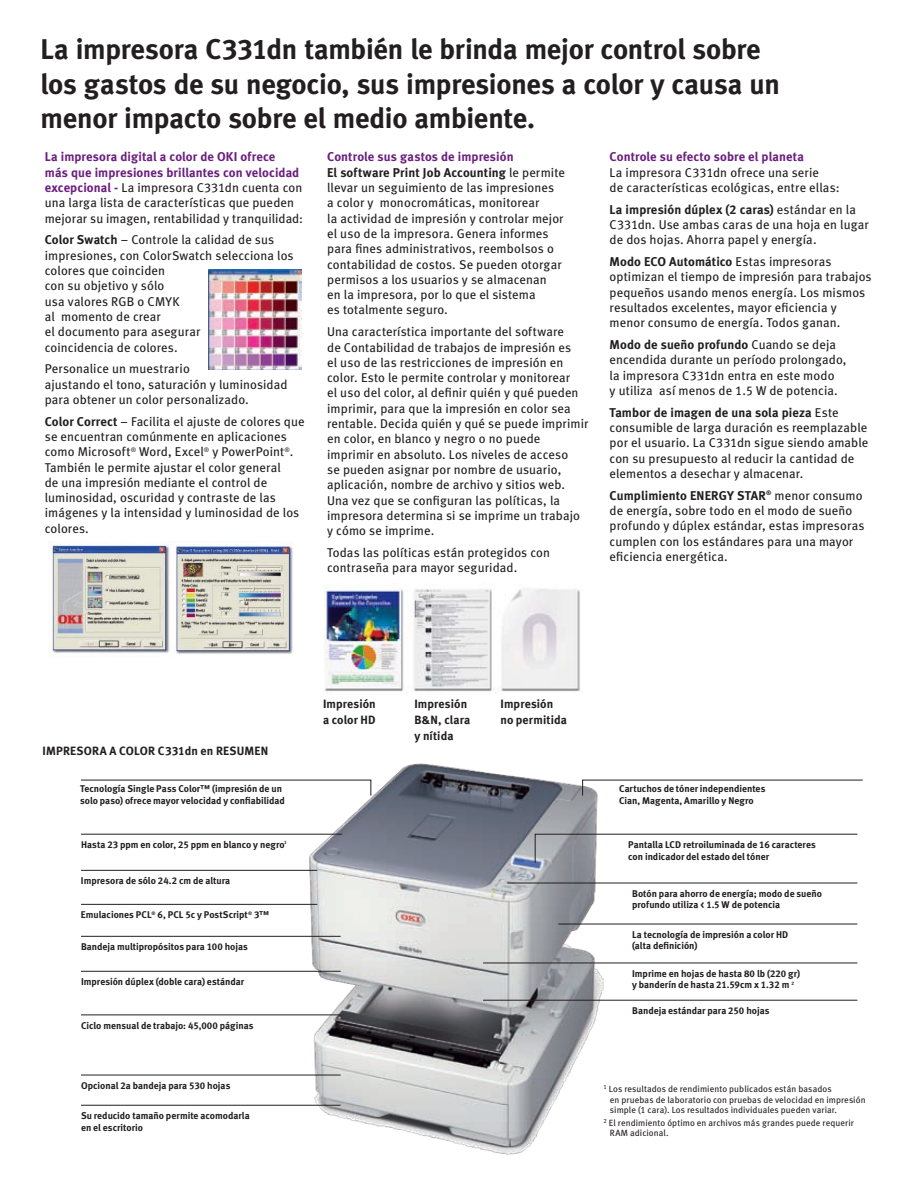
<style>
.page{position:relative;width:918px;height:1188px;background:#fff}
.page>*{position:absolute;margin:0;border:0;box-sizing:border-box;transform-origin:0 0}
.t1{font:28.5px/34.2px "Meta Bold LF";letter-spacing:-.01em;color:#231f20}
.t2{font:12.75px/15.3px "Meta Book LF";letter-spacing:.01em;color:#231f20}
.t3{font:12.75px/15.3px "Meta Bold LF";letter-spacing:.01em;color:#6b1f7e}
.t4{font:12.75px "Meta Bold LF";letter-spacing:.005em;color:#231f20}
.t5{font:12px/15.8px "Meta Bold LF";letter-spacing:.01em;color:#231f20}
.t6{font:9.75px/11.7px "Meta Bold LF";color:#231f20}
.t7{font:9px/10.5px "Meta Book LF";letter-spacing:.01em;color:#231f20}
.s1{font-family:"Meta Bold LF";color:#6b1f7e}
.s2{font-family:"Meta Bold LF"}
.s3{color:#231f20}
.s4{font-family:"Meta Book LF";color:#231f20}
.s5{font-family:"Meta Book LF"}
</style>
<div class="page">
<img style="left:208px;top:269px;width:94px;height:101px">
<img style="left:48px;top:541px;width:245px;height:113px">
<img style="left:323px;top:588px;width:257px;height:104px">
<img style="left:293px;top:763px;width:310px;height:392px">
<svg style="left:81px;top:779px;width:291px;height:17px"></svg>
<svg style="left:582px;top:779px;width:281px;height:17px"></svg>
<hr style="left:81px;top:834px;width:261px;height:1px;background:#231f20">
<hr style="left:507px;top:883px;width:350px;height:1px;background:#231f20">
<hr style="left:558px;top:924px;width:299px;height:1px;background:#231f20">
<hr style="left:483px;top:963px;width:374px;height:1px;background:#231f20">
<hr style="left:483px;top:1000px;width:374px;height:1px;background:#231f20">
<svg style="left:534px;top:833px;width:324px;height:31px"></svg>
<hr style="left:81px;top:870px;width:236px;height:1px;background:#231f20">
<hr style="left:81px;top:904px;width:236px;height:1px;background:#231f20">
<hr style="left:81px;top:936px;width:260px;height:1px;background:#231f20">
<hr style="left:81px;top:971px;width:260px;height:1px;background:#231f20">
<hr style="left:81px;top:1015px;width:260px;height:1px;background:#231f20">
<hr style="left:81px;top:1075px;width:260px;height:1px;background:#231f20">
<hr style="left:81px;top:1105px;width:260px;height:1px;background:#231f20">
<h1 class="t1" style="left:40px;top:32px;width:741px">La impresora C331dn también le brinda mejor control sobre los gastos de su negocio, sus impresiones a color y causa un menor impacto sobre el medio ambiente.</h1>
<p class="t3" style="left:45px;top:149px;width:256px">La impresora digital a color de OKI ofrece más que impresiones brillantes con velocidad</p>
<p class="t2" style="left:45px;top:180px;width:260px"><span class="s1">excepcional -</span> La impresora C331dn cuenta con una larga lista de características que pueden mejorar su imagen, rentabilidad y tranquilidad:</p>
<p class="t2" style="left:45px;top:232px;width:250px"><span class="s2">Color Swatch</span> – Controle la calidad de sus impresiones, con ColorSwatch selecciona los colores que coinciden<br>con su objetivo y sólo<br>usa valores RGB o CMYK<br>al momento de crear<br>el documento para asegurar<br>coincidencia de colores.</p>
<p class="t2" style="left:45px;top:361px;width:244px">Personalice un muestrario<br>ajustando el tono, saturación y luminosidad para obtener un color personalizado.</p>
<p class="t2" style="left:45px;top:413px;width:261px"><span class="s2">Color Correct</span> – Facilita el ajuste de colores que se encuentran comúnmente en aplicaciones como Microsoft<sup>®</sup> Word, Excel<sup>®</sup> y PowerPoint<sup>®</sup>.<br>También le permite ajustar el color general<br>de una impresión mediante el control de luminosidad, oscuridad y contraste de las imágenes y la intensidad y luminosidad de los colores.</p>
<p class="t3" style="left:327px;top:149px;width:239px">Controle sus gastos de impresión<br><span class="s3">El software Print Job Accounting</span> <span class="s4">le permite</span></p>
<p class="t2" style="left:327px;top:180px;width:238px">llevar un seguimiento de las impresiones a color y monocromáticas, monitorear<br>la actividad de impresión y controlar mejor el uso de la impresora. Genera informes para fines administrativos, reembolsos o contabilidad de costos. Se pueden otorgar permisos a los usuarios y se almacenan<br>en la impresora, por lo que el sistema<br>es totalmente seguro.</p>
<p class="t2" style="left:327px;top:324px;width:263px">Una característica importante del software<br>de Contabilidad de trabajos de impresión es<br>el uso de las restricciones de impresión en color. Esto le permite controlar y monitorear<br>el uso del color, al definir quién y qué pueden imprimir, para que la impresión en color sea rentable. Decida quién y qué se puede imprimir en color, en blanco y negro o no puede imprimir en absoluto. Los niveles de acceso<br>se pueden asignar por nombre de usuario, aplicación, nombre de archivo y sitios web.<br>Una vez que se configuran las políticas, la impresora determina si se imprime un trabajo y cómo se imprime.</p>
<p class="t2" style="left:327px;top:544px;width:224px">Todas las políticas están protegidos con contraseña para mayor seguridad.</p>
<p class="t3" style="left:610px;top:149px;width:196px">Controle su efecto sobre el planeta</p>
<p class="t2" style="left:610px;top:164px;width:232px">La impresora C331dn ofrece una serie<br>de características ecológicas, entre ellas:</p>
<p class="t4" style="left:610px;top:201px;width:248px">La impresión dúplex (2 caras) <span class="s5">estándar en la</span></p>
<p class="t2" style="left:610px;top:217px;width:261px">C331dn. Use ambas caras de una hoja en lugar de dos hojas. Ahorra papel y energía.</p>
<p class="t4" style="left:610px;top:254px;width:223px">Modo ECO Automático <span class="s5">Estas impresoras</span></p>
<p class="t2" style="left:610px;top:269px;width:264px">optimizan el tiempo de impresión para trabajos pequeños usando menos energía. Los mismos resultados excelentes, mayor eficiencia y menor consumo de energía. Todos ganan.</p>
<p class="t4" style="left:610px;top:337px;width:228px">Modo de sueño profundo <span class="s5">Cuando se deja</span></p>
<p class="t2" style="left:610px;top:352px;width:239px">encendida durante un período prolongado, la impresora C331dn entra en este modo<br>y utiliza así menos de 1.5 W de potencia.</p>
<p class="t4" style="left:610px;top:404px;width:230px">Tambor de imagen de una sola pieza <span class="s5">Este</span></p>
<p class="t2" style="left:610px;top:420px;width:260px">consumible de larga duración es reemplazable por el usuario. La C331dn sigue siendo amable con su presupuesto al reducir la cantidad de elementos a desechar y almacenar.</p>
<p class="t4" style="left:610px;top:487px;width:255px">Cumplimiento ENERGY STAR<sup>®</sup> <span class="s5">menor consumo</span></p>
<p class="t2" style="left:610px;top:503px;width:257px">de energía, sobre todo en el modo de sueño profundo y dúplex estándar, estas impresoras cumplen con los estándares para una mayor eficiencia energética.</p>
<p class="t5" style="left:43px;top:742px;width:227px">IMPRESORA A COLOR C331dn en RESUMEN</p>
<p class="t5" style="left:323px;top:696px;width:54px">Impresión a color HD</p>
<p class="t5" style="left:414px;top:696px;width:57px">Impresión<br>B&amp;N, clara y nítida</p>
<p class="t5" style="left:500px;top:696px;width:68px">Impresión no permitida</p>
<p class="t6" style="left:80px;top:782px;width:206px">Tecnología Single Pass Color™ (impresión de un solo paso) ofrece mayor velocidad y confiabilidad</p>
<p class="t6" style="left:619px;top:782px;width:148px">Cartuchos de tóner independientes<br>Cian, Magenta, Amarillo y Negro</p>
<p class="t6" style="left:81px;top:838px;width:208px">Hasta 23 ppm en color, 25 ppm en blanco y negro<sup>1</sup></p>
<p class="t6" style="left:632px;top:887px;width:191px">Botón para ahorro de energía; modo de sueño profundo utiliza &lt; 1.5 W de potencia</p>
<p class="t6" style="left:632px;top:928px;width:158px">La tecnología de impresión a color HD (alta definición)</p>
<p class="t6" style="left:632px;top:967px;width:170px">Imprime en hojas de hasta 80 lb (220 gr) y banderín de hasta 21.59cm x 1.32 m <sup>2</sup></p>
<p class="t6" style="left:632px;top:1004px;width:139px">Bandeja estándar para 250 hojas</p>
<p class="t6" style="left:628px;top:838px;width:189px">Pantalla LCD retroiluminada de 16 caracteres con indicador del estado del tóner</p>
<p class="t6" style="left:81px;top:875px;width:151px">Impresora de sólo 24.2 cm de altura</p>
<p class="t6" style="left:81px;top:909px;width:190px">Emulaciones PCL<sup>®</sup> 6, PCL 5c y PostScript<sup>®</sup> 3™</p>
<p class="t6" style="left:81px;top:941px;width:168px">Bandeja multipropósitos para 100 hojas</p>
<p class="t6" style="left:81px;top:976px;width:165px">Impresión dúplex (doble cara) estándar</p>
<p class="t6" style="left:81px;top:1019px;width:174px">Ciclo mensual de trabajo: 45,000 páginas</p>
<p class="t6" style="left:81px;top:1079px;width:151px">Opcional 2a bandeja para 530 hojas</p>
<p class="t6" style="left:81px;top:1110px;width:170px">Su reducido tamaño permite acomodarla en el escritorio</p>
<p class="t7" style="left:610px;top:1083px;width:257px;text-indent:-6px"><sup>1</sup> Los resultados de rendimiento publicados están basados<br>en pruebas de laboratorio con pruebas de velocidad en impresión simple (1 cara). Los resultados individuales pueden variar.</p>
<p class="t7" style="left:610px;top:1117px;width:246px;text-indent:-6px"><sup>2</sup> El rendimiento óptimo en archivos más grandes puede requerir<br>RAM adicional.</p>
</div>
